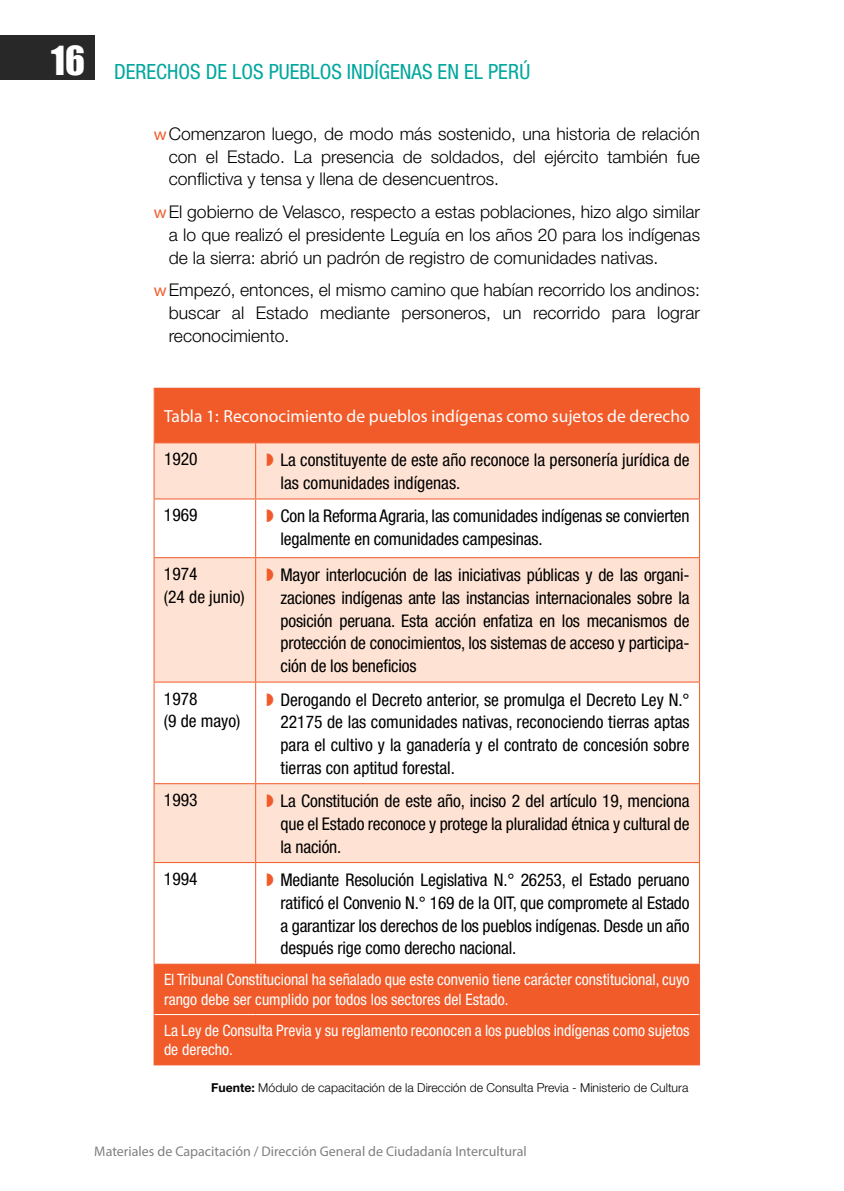
<style>
.page{position:relative;width:844px;height:1191px;background:#fff}
.page>*{position:absolute;margin:0;border:0;box-sizing:border-box;transform-origin:0 0}
.t1{font:condensed 21px "Helvetica Neue LT Std";color:#00a79e}
.t2{font:condensed 17.5px/22.8px "Helvetica Neue LT Std";letter-spacing:-.01em;color:#000}
.t3{font:300 17.5px/22.8px "Helvetica Neue LT Std";color:#000;text-align:justify}
.t4{font:17.5px "Myriad Pro";color:#fff}
.t5{font:condensed 15.75px/19.2px "Helvetica Neue LT Std";color:#fff}
.t6{font:14px "Myriad Pro";color:#7e8083}
.t7{font:300 12.25px "Helvetica Neue LT Std";color:#000}
.s1{font-family:"Myriad Pro";font-weight:400;color:#f15a29}
.s2{font-weight:700}
</style>
<div class="page">
<div style="left:0;top:35px;width:94px;height:44px;background:#292829"></div>
<svg style="left:155px;top:388px;width:544px;height:676px;fill:#f15a29"></svg>
<svg style="left:155px;top:443px;width:544px;height:419px;fill:#fee2d3"></svg>
<hr style="left:154px;top:388px;width:1px;height:54px;background:#f47c4b">
<hr style="left:154px;top:442px;width:101px;height:1px;background:#f15a29">
<hr style="left:154px;top:443px;width:1px;height:55px;background:#f15a29">
<hr style="left:255px;top:442px;width:444px;height:1px;background:#f15a29">
<hr style="left:699px;top:443px;width:1px;height:55px;background:#f15a29">
<hr style="left:154px;top:499px;width:1px;height:58px;background:#f15a29">
<hr style="left:699px;top:499px;width:1px;height:58px;background:#f15a29">
<hr style="left:154px;top:557px;width:101px;height:1px;background:#f15a29">
<hr style="left:154px;top:558px;width:1px;height:123px;background:#f15a29">
<hr style="left:255px;top:557px;width:444px;height:1px;background:#f15a29">
<hr style="left:699px;top:558px;width:1px;height:123px;background:#f15a29">
<hr style="left:154px;top:682px;width:1px;height:101px;background:#f15a29">
<hr style="left:699px;top:682px;width:1px;height:101px;background:#f15a29">
<hr style="left:154px;top:783px;width:101px;height:1px;background:#f15a29">
<hr style="left:154px;top:784px;width:1px;height:78px;background:#f15a29">
<hr style="left:255px;top:783px;width:444px;height:1px;background:#f15a29">
<hr style="left:699px;top:784px;width:1px;height:78px;background:#f15a29">
<hr style="left:154px;top:862px;width:101px;height:1px;background:#f15a29">
<hr style="left:154px;top:863px;width:1px;height:100px;background:#f15a29">
<hr style="left:255px;top:862px;width:444px;height:1px;background:#f15a29">
<hr style="left:699px;top:863px;width:1px;height:100px;background:#f15a29">
<hr style="left:154px;top:963px;width:101px;height:1px;background:#f15a29">
<hr style="left:154px;top:964px;width:1px;height:50px;background:#f15a29">
<hr style="left:255px;top:963px;width:444px;height:1px;background:#f15a29">
<hr style="left:699px;top:964px;width:1px;height:50px;background:#f15a29">
<hr style="left:154px;top:1014px;width:1px;height:50px;background:#f15a29">
<hr style="left:699px;top:1014px;width:1px;height:50px;background:#f15a29">
<hr style="left:154px;top:1064px;width:101px;height:1px;background:#f15a29">
<hr style="left:255px;top:1064px;width:444px;height:1px;background:#f15a29">
<hr style="left:255px;top:443px;width:1px;height:55px;background:#f15a29">
<hr style="left:154px;top:498px;width:101px;height:1px;background:#f15a29">
<hr style="left:255px;top:498px;width:444px;height:1px;background:#f15a29">
<hr style="left:255px;top:499px;width:1px;height:58px;background:#f15a29">
<hr style="left:255px;top:558px;width:1px;height:123px;background:#f15a29">
<hr style="left:154px;top:681px;width:101px;height:1px;background:#f15a29">
<hr style="left:255px;top:681px;width:444px;height:1px;background:#f15a29">
<hr style="left:255px;top:682px;width:1px;height:101px;background:#f15a29">
<hr style="left:255px;top:784px;width:1px;height:78px;background:#f15a29">
<hr style="left:255px;top:863px;width:1px;height:100px;background:#f15a29">
<hr style="left:154px;top:1014px;width:101px;height:1px;background:#fff">
<hr style="left:255px;top:1014px;width:444px;height:1px;background:#fff">
<hr style="left:699px;top:388px;width:1px;height:54px;background:#f15a29">
<svg style="left:267px;top:453px;width:6px;height:13px"></svg>
<svg style="left:267px;top:509px;width:6px;height:13px"></svg>
<svg style="left:267px;top:568px;width:6px;height:13px"></svg>
<svg style="left:267px;top:692px;width:6px;height:13px"></svg>
<svg style="left:267px;top:794px;width:6px;height:13px"></svg>
<svg style="left:267px;top:873px;width:6px;height:13px"></svg>
<p class="t1" style="left:51px;top:60px;width:480px"><sup>16</sup> DERECHOS DE LOS PUEBLOS INDÍGENAS EN EL PERÚ</p>
<p class="t3" style="left:169px;top:122px;width:532px;text-indent:-15px"><span class="s1">w</span>Comenzaron luego, de modo más sostenido, una historia de relación con el Estado. La presencia de soldados, del ejército también fue conflictiva y tensa y llena de desencuentros.</p>
<p class="t3" style="left:169px;top:200px;width:532px;text-indent:-15px"><span class="s1">w</span>El gobierno de Velasco, respecto a estas poblaciones, hizo algo similar a lo que realizó el presidente Leguía en los años 20 para los indígenas de la sierra: abrió un padrón de registro de comunidades nativas.</p>
<p class="t3" style="left:169px;top:278px;width:532px;text-indent:-15px"><span class="s1">w</span>Empezó, entonces, el mismo camino que habían recorrido los andinos: buscar al Estado mediante personeros, un recorrido para lograr reconocimiento.</p>
<p class="t4" style="left:164px;top:405px;width:527px">Tabla 1: Reconocimiento de pueblos indígenas como sujetos de derecho</p>
<p class="t2" style="left:164px;top:447px;width:35px">1920</p>
<p class="t2" style="left:280px;top:448px;width:410px">La constituyente de este año reconoce la personería jurídica de las comunidades indígenas.</p>
<p class="t2" style="left:164px;top:504px;width:35px">1969</p>
<p class="t2" style="left:280px;top:505px;width:410px">Con la Reforma Agraria, las comunidades indígenas se convierten legalmente en comunidades campesinas.</p>
<p class="t2" style="left:164px;top:562px;width:82px">1974<br>(24 de junio)</p>
<p class="t2" style="left:280px;top:563px;width:410px;text-align:justify">Mayor interlocución de las iniciativas públicas y de las organi&shy;zaciones indígenas ante las instancias internacionales sobre la posición peruana. Esta acción enfatiza en los mecanismos de protección de conocimientos, los sistemas de acceso y participa&shy;ción de los beneficios</p>
<p class="t2" style="left:164px;top:687px;width:78px">1978<br>(9 de mayo)</p>
<p class="t2" style="left:280px;top:688px;width:410px;text-align:justify">Derogando el Decreto anterior, se promulga el Decreto Ley N.° 22175 de las comunidades nativas, reconociendo tierras aptas para el cultivo y la ganadería y el contrato de concesión sobre tierras con aptitud forestal.</p>
<p class="t2" style="left:164px;top:788px;width:35px">1993</p>
<p class="t2" style="left:280px;top:789px;width:410px;text-align:justify">La Constitución de este año, inciso 2 del artículo 19, menciona que el Estado reconoce y protege la pluralidad étnica y cultural de la nación.</p>
<p class="t2" style="left:164px;top:867px;width:35px">1994</p>
<p class="t2" style="left:280px;top:868px;width:410px;text-align:justify">Mediante Resolución Legislativa N.° 26253, el Estado peruano ratificó el Convenio N.° 169 de la OIT, que compromete al Estado a garantizar los derechos de los pueblos indígenas. Desde un año después rige como derecho nacional.</p>
<p class="t5" style="left:164px;top:970px;width:527px">El Tribunal Constitucional ha señalado que este convenio tiene carácter constitucional, cuyo rango debe ser cumplido por todos los sectores del Estado.</p>
<p class="t5" style="left:164px;top:1020px;width:527px">La Ley de Consulta Previa y su reglamento reconocen a los pueblos indígenas como sujetos de derecho.</p>
<p class="t7" style="left:211px;top:1079px;width:478px"><span class="s2">Fuente:</span> Módulo de capacitación de la Dirección de Consulta Previa - Ministerio de Cultura</p>
<p class="t6" style="left:94px;top:1142px;width:434px">Materiales de Capacitación / Dirección General de Ciudadanía Intercultural</p>
</div>
